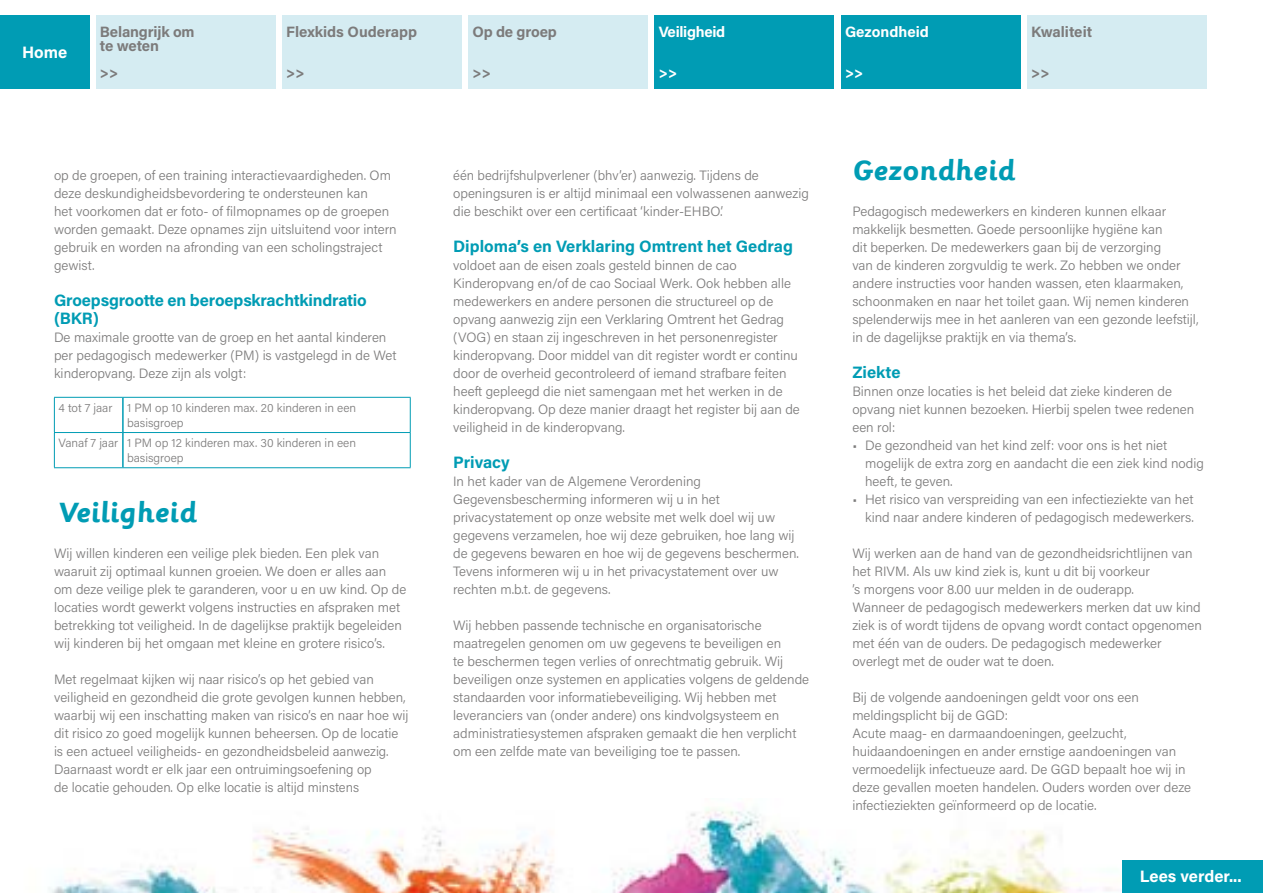
<style>
.page{position:relative;width:1263px;height:893px;background:#fff}
.page>*{position:absolute;margin:0;border:0;box-sizing:border-box;transform-origin:0 0}
.t1{font:700 30px "Sassoon Primary Com";color:#009cb4}
.t2{font:700 16.5px/18px "Acumin Pro";letter-spacing:-.005em;color:#009cb4}
.t3{font:700 16.5px "Acumin Pro";color:#fff}
.t4{font:700 15px/13.6px "Acumin Pro";letter-spacing:-.01em;color:#7c7b7b}
.t5{font:700 15px "Acumin Pro";letter-spacing:-.015em;color:#fff}
.t6{font:300 13.5px/18px "Acumin Pro";color:#7c7b7b}
.t7{font:300 12px/14.4px "Acumin Pro";color:#7c7b7b}
</style>
<div class="page">
<img style="left:49px;top:809px;width:1074px;height:84px">
<hr style="left:54px;top:398px;width:1px;height:34px;background:#009cb4">
<hr style="left:54px;top:433px;width:1px;height:34px;background:#009cb4">
<hr style="left:54px;top:397px;width:69px;height:1px;background:#009cb4">
<hr style="left:54px;top:432px;width:69px;height:1px;background:#009cb4">
<hr style="left:54px;top:467px;width:69px;height:1px;background:#009cb4">
<hr style="left:122px;top:398px;width:2px;height:34px;background:#009cb4">
<hr style="left:122px;top:433px;width:2px;height:34px;background:#009cb4">
<hr style="left:123px;top:397px;width:288px;height:1px;background:#009cb4">
<hr style="left:410px;top:398px;width:1px;height:34px;background:#009cb4">
<hr style="left:410px;top:433px;width:1px;height:34px;background:#009cb4">
<hr style="left:123px;top:432px;width:288px;height:1px;background:#009cb4">
<hr style="left:123px;top:467px;width:288px;height:1px;background:#009cb4">
<div style="left:1123px;top:860px;width:140px;height:33px;background:#009cb4"></div>
<div style="left:0;top:15px;width:89px;height:73px;background:#009cb4"></div>
<div style="left:96px;top:15px;width:179px;height:73px;background:#d5ecf2"></div>
<div style="left:282px;top:15px;width:180px;height:73px;background:#d5ecf2"></div>
<div style="left:841px;top:15px;width:179px;height:73px;background:#009cb4"></div>
<div style="left:654px;top:15px;width:180px;height:73px;background:#009cb4"></div>
<div style="left:468px;top:15px;width:180px;height:73px;background:#d5ecf2"></div>
<div style="left:1027px;top:15px;width:180px;height:73px;background:#d5ecf2"></div>
<p class="t3" style="left:22px;top:41px;width:47px">Home</p>
<p class="t4" style="left:100px;top:24px;width:96px">Belangrijk om te weten</p>
<p class="t4" style="left:100px;top:65px;width:20px">&gt;&gt;</p>
<p class="t4" style="left:286px;top:24px;width:132px">Flexkids Ouderapp</p>
<p class="t4" style="left:286px;top:65px;width:20px">&gt;&gt;</p>
<p class="t4" style="left:472px;top:24px;width:86px">Op de groep</p>
<p class="t4" style="left:472px;top:65px;width:20px">&gt;&gt;</p>
<p class="t5" style="left:659px;top:21px;width:68px">Veiligheid</p>
<p class="t5" style="left:659px;top:62px;width:20px">&gt;&gt;</p>
<p class="t6" style="left:54px;top:166px;width:344px">op de groepen, of een training interactievaardigheden. Om deze deskundigheidsbevordering te ondersteunen kan<br>het voorkomen dat er foto- of filmopnames op de groepen worden gemaakt. Deze opnames zijn uitsluitend voor intern gebruik en worden na afronding van een scholingstraject gewist.</p>
<p class="t2" style="left:54px;top:291px;width:314px">Groepsgrootte en beroepskrachtkindratio (BKR)</p>
<p class="t6" style="left:54px;top:328px;width:344px">De maximale grootte van de groep en het aantal kinderen per pedagogisch medewerker (PM) is vastgelegd in de Wet kinderopvang. Deze zijn als volgt:</p>
<p class="t7" style="left:127px;top:400px;width:231px;text-indent:-69px">4 tot 7 jaar 1 PM op 10 kinderen max. 20 kinderen in een basisgroep</p>
<p class="t7" style="left:127px;top:435px;width:230px;text-indent:-69px">Vanaf 7 jaar 1 PM op 12 kinderen max. 30 kinderen in een basisgroep</p>
<h1 class="t1" style="left:57px;top:495px;width:141px">Veiligheid</h1>
<p class="t6" style="left:54px;top:544px;width:354px">Wij willen kinderen een veilige plek bieden. Een plek van waaruit zij optimaal kunnen groeien. We doen er alles aan om deze veilige plek te garanderen, voor u en uw kind. Op de locaties wordt gewerkt volgens instructies en afspraken met betrekking tot veiligheid. In de dagelijkse praktijk begeleiden wij kinderen bij het omgaan met kleine en grotere risico’s.</p>
<p class="t6" style="left:54px;top:670px;width:356px">Met regelmaat kijken wij naar risico’s op het gebied van veiligheid en gezondheid die grote gevolgen kunnen hebben, waarbij wij een inschatting maken van risico’s en naar hoe wij dit risico zo goed mogelijk kunnen beheersen. Op de locatie is een actueel veiligheids- en gezondheidsbeleid aanwezig.<br>Daarnaast wordt er elk jaar een ontruimingsoefening op<br>de locatie gehouden. Op elke locatie is altijd minstens</p>
<p class="t6" style="left:453px;top:166px;width:357px">één bedrijfshulpverlener (bhv’er) aanwezig. Tijdens de openingsuren is er altijd minimaal een volwassenen aanwezig die beschikt over een certificaat ‘kinder-EHBO’.</p>
<p class="t2" style="left:453px;top:237px;width:341px">Diploma’s en Verklaring Omtrent het Gedrag</p>
<p class="t6" style="left:453px;top:256px;width:348px">voldoet aan de eisen zoals gesteld binnen de cao Kinderopvang en/of de cao Sociaal Werk. Ook hebben alle medewerkers en andere personen die structureel op de opvang aanwezig zijn een Verklaring Omtrent het Gedrag (VOG) en staan zij ingeschreven in het personenregister kinderopvang. Door middel van dit register wordt er continu door de overheid gecontroleerd of iemand strafbare feiten heeft gepleegd die niet samengaan met het werken in de kinderopvang. Op deze manier draagt het register bij aan de veiligheid in de kinderopvang.</p>
<p class="t2" style="left:453px;top:453px;width:58px">Privacy</p>
<p class="t6" style="left:453px;top:472px;width:347px">In het kader van de Algemene Verordening Gegevensbescherming informeren wij u in het privacystatement op onze website met welk doel wij uw gegevens verzamelen, hoe wij deze gebruiken, hoe lang wij de gegevens bewaren en hoe wij de gegevens beschermen.<br>Tevens informeren wij u in het privacystatement over uw rechten m.b.t. de gegevens.</p>
<p class="t6" style="left:453px;top:616px;width:357px">Wij hebben passende technische en organisatorische maatregelen genomen om uw gegevens te beveiligen en<br>te beschermen tegen verlies of onrechtmatig gebruik. Wij beveiligen onze systemen en applicaties volgens de geldende standaarden voor informatiebeveiliging. Wij hebben met leveranciers van (onder andere) ons kindvolgsysteem en administratiesystemen afspraken gemaakt die hen verplicht om een zelfde mate van beveiliging toe te passen.</p>
<p class="t5" style="left:845px;top:21px;width:85px">Gezondheid</p>
<p class="t5" style="left:845px;top:62px;width:20px">&gt;&gt;</p>
<p class="t4" style="left:1031px;top:24px;width:62px">Kwaliteit</p>
<p class="t4" style="left:1031px;top:65px;width:20px">&gt;&gt;</p>
<h1 class="t1" style="left:852px;top:153px;width:164px">Gezondheid</h1>
<p class="t6" style="left:852px;top:202px;width:348px">Pedagogisch medewerkers en kinderen kunnen elkaar makkelijk besmetten. Goede persoonlijke hygiëne kan<br>dit beperken. De medewerkers gaan bij de verzorging<br>van de kinderen zorgvuldig te werk. Zo hebben we onder andere instructies voor handen wassen, eten klaarmaken, schoonmaken en naar het toilet gaan. Wij nemen kinderen spelenderwijs mee in het aanleren van een gezonde leefstijl, in de dagelijkse praktijk en via thema’s.</p>
<p class="t2" style="left:852px;top:363px;width:50px">Ziekte</p>
<p class="t6" style="left:852px;top:382px;width:343px">Binnen onze locaties is het beleid dat zieke kinderen de opvang niet kunnen bezoeken. Hierbij spelen twee redenen een rol:</p>
<p class="t6" style="left:865px;top:436px;width:340px;text-indent:-13px">• De gezondheid van het kind zelf: voor ons is het niet mogelijk de extra zorg en aandacht die een ziek kind nodig heeft, te geven.</p>
<p class="t6" style="left:852px;top:490px;width:343px;text-align:right">• Het risico van verspreiding van een infectieziekte van het kind naar andere kinderen of pedagogisch medewerkers.</p>
<p class="t6" style="left:852px;top:544px;width:351px">Wij werken aan de hand van de gezondheidsrichtlijnen van het RIVM. Als uw kind ziek is, kunt u dit bij voorkeur<br>’s morgens voor 8.00 uur melden in de ouderapp.<br>Wanneer de pedagogisch medewerkers merken dat uw kind ziek is of wordt tijdens de opvang wordt contact opgenomen met één van de ouders. De pedagogisch medewerker overlegt met de ouder wat te doen.</p>
<p class="t6" style="left:852px;top:688px;width:340px">Bij de volgende aandoeningen geldt voor ons een meldingsplicht bij de GGD:<br>Acute maag- en darmaandoeningen, geelzucht, huidaandoeningen en ander ernstige aandoeningen van vermoedelijk infectueuze aard. De GGD bepaalt hoe wij in deze gevallen moeten handelen. Ouders worden over deze infectieziekten geïnformeerd op de locatie.</p>
<p class="t3" style="left:1140px;top:864px;width:103px">Lees verder...</p>
</div>
